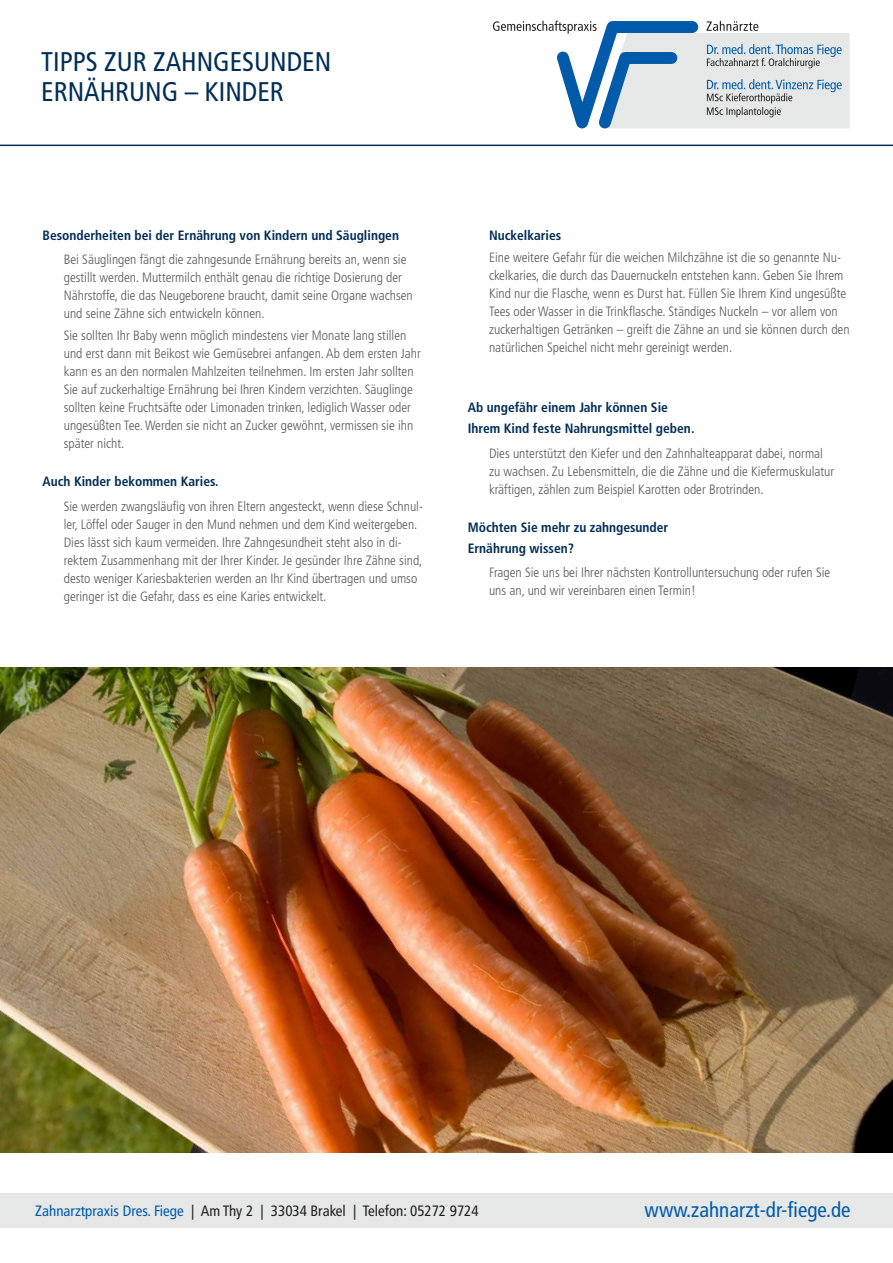
<style>
.page{position:relative;width:893px;height:1263px;background:#fff}
.page>*{position:absolute;margin:0;border:0;box-sizing:border-box;transform-origin:0 0}
.t1{font:condensed 27px/30px "Frutiger LT Std";color:#002d56}
.t2{font:condensed 21px "Frutiger LT Std";color:#015aaa}
.t3{font:condensed 15px "Frutiger LT Std";color:#231f20}
.t4{font:300 condensed 13.5px/18px "Frutiger LT Std";color:#57585a}
.t5{font:700 condensed 13.5px/21px "Frutiger LT Std";color:#002d56}
.s1{color:#015aaa}
</style>
<div class="page">
<img style="left:0;top:668px;width:893px;height:484px">
<div style="left:0;top:1193px;width:893px;height:35px;background:#e5e8e7"></div>
<hr style="left:0;top:145px;width:893px;height:1px;background:#002d56">
<svg style="left:493px;top:20px;width:357px;height:109px"></svg>
<h1 class="t1" style="left:41px;top:47px;width:292px">TIPPS zur zahngesunden<br>Ernährung – Kinder</h1>
<p class="t5" style="left:43px;top:225px;width:358px">Besonderheiten bei der Ernährung von Kindern und Säuglingen</p>
<p class="t4" style="left:64px;top:251px;width:350px">Bei Säuglingen fängt die zahngesunde Ernährung bereits an, wenn sie gestillt werden. Muttermilch enthält genau die richtige Dosierung der Nährstoffe, die das Neugeborene braucht, damit seine Organe wachsen und seine Zähne sich entwickeln können.</p>
<p class="t4" style="left:64px;top:327px;width:359px">Sie sollten Ihr Baby wenn möglich mindestens vier Monate lang stillen und erst dann mit Beikost wie Gemüsebrei anfangen. Ab dem ersten Jahr kann es an den normalen Mahlzeiten teilnehmen. Im ersten Jahr sollten Sie auf zuckerhaltige Ernährung bei Ihren Kindern verzichten. Säuglinge sollten keine Fruchtsäfte oder Limonaden trinken, lediglich Wasser oder ungesüßten Tee. Werden sie nicht an Zucker gewöhnt, vermissen sie ihn später nicht.</p>
<p class="t5" style="left:43px;top:471px;width:178px">Auch Kinder bekommen Karies.</p>
<p class="t4" style="left:64px;top:497px;width:361px">Sie werden zwangsläufig von ihren Eltern angesteckt, wenn diese Schnul&shy;ler, Löffel oder Sauger in den Mund nehmen und dem Kind weitergeben.<br>Dies lässt sich kaum vermeiden. Ihre Zahngesundheit steht also in di&shy;rektem Zusammenhang mit der Ihrer Kinder. Je gesünder Ihre Zähne sind, desto weniger Kariesbakterien werden an Ihr Kind übertragen und umso geringer ist die Gefahr, dass es eine Karies entwickelt.</p>
<p class="t5" style="left:489px;top:225px;width:74px">Nuckelkaries</p>
<p class="t4" style="left:489px;top:248px;width:362px">Eine weitere Gefahr für die weichen Milchzähne ist die so genannte Nu&shy;ckelkaries, die durch das Dauernuckeln entstehen kann. Geben Sie Ihrem Kind nur die Flasche, wenn es Durst hat. Füllen Sie Ihrem Kind ungesüßte Tees oder Wasser in die Trinkflasche. Ständiges Nuckeln – vor allem von zuckerhaltigen Getränken – greift die Zähne an und sie können durch den natürlichen Speichel nicht mehr gereinigt werden.</p>
<p class="t5" style="left:468px;top:397px;width:228px">Ab ungefähr einem Jahr können Sie<br>Ihrem Kind feste Nahrungsmittel geben.</p>
<p class="t4" style="left:489px;top:444px;width:347px">Dies unterstützt den Kiefer und den Zahnhalteapparat dabei, normal zu wachsen. Zu Lebensmitteln, die die Zähne und die Kiefermuskulatur kräftigen, zählen zum Beispiel Karotten oder Brotrinden.</p>
<p class="t5" style="left:468px;top:516px;width:202px">Möchten Sie mehr zu zahngesunder<br>Ernährung wissen?</p>
<p class="t4" style="left:489px;top:563px;width:343px">Fragen Sie uns bei Ihrer nächsten Kontrolluntersuchung oder rufen Sie uns an, und wir vereinbaren einen Termin!</p>
<p class="t3" style="left:35px;top:1202px;width:445px"><span class="s1">Zahnarztpraxis Dres. Fiege</span> | Am Thy 2 | 33034 Brakel | Telefon: 05272 9724</p>
<h2 class="t2" style="left:645px;top:1198px;width:207px">www.zahnarzt-dr-fiege.de</h2>
</div>
